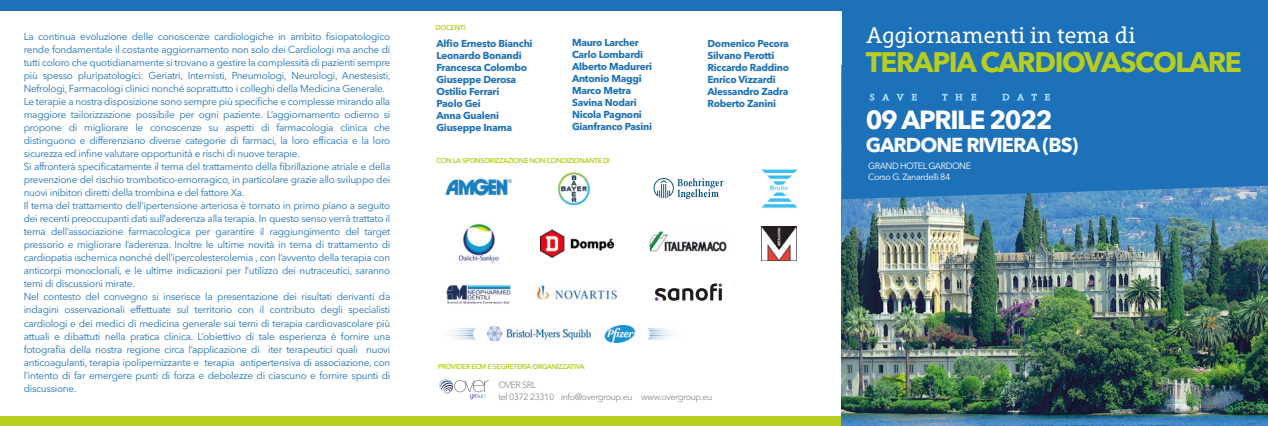
<style>
.page{position:relative;width:1268px;height:426px;background:#fff}
.page>*{position:absolute;margin:0;border:0;box-sizing:border-box;transform-origin:0 0}
.t1{font:700 28px "Avenir Next LT Pro";letter-spacing:-.05em;color:#b7ce20}
.t2{font:700 26px "Avenir Next LT Pro";letter-spacing:-.05em;color:#fff}
.t3{font:23.3px "Grandesign Neue Serif";color:#fff}
.t4{font:700 20px "Avenir Next LT Pro";letter-spacing:-.05em;color:#fff}
.t5{font:10px/13px "Avenir Next LT Pro";letter-spacing:-.025em;color:#1d71b8}
.t6{font:700 10px/12px "Avenir Next LT Pro";letter-spacing:-.025em;color:#1d71b8}
.t7{font:9px/12px "Avenir Next LT Pro";letter-spacing:-.05em;color:#8e8e8d}
.t8{font:9px/10.8px "Avenir Next LT Pro";letter-spacing:-.05em;color:#fff}
.t9{font:600 7px "Avenir Next LT Pro";letter-spacing:-.05em;color:#b7ce20}
</style>
<div class="page">
<img style="left:761px;top:169px;width:37px;height:39px">
<div style="left:0;top:0;width:843px;height:10px;background:#1d71b8"></div>
<svg style="left:439px;top:379px;width:50px;height:20px"></svg>
<div style="left:0;top:416px;width:842px;height:9px;background:#b7ce20"></div>
<img style="left:445px;top:178px;width:67px;height:18px">
<svg style="left:654px;top:178px;width:69px;height:21px"></svg>
<img style="left:447px;top:325px;width:229px;height:17px">
<img style="left:458px;top:223px;width:41px;height:40px">
<img style="left:762px;top:226px;width:34px;height:34px">
<img style="left:447px;top:284px;width:64px;height:20px">
<img style="left:559px;top:173px;width:31px;height:31px">
<img style="left:540px;top:229px;width:74px;height:29px">
<img style="left:649px;top:231px;width:78px;height:21px">
<img style="left:842px;top:199px;width:426px;height:226px">
<div style="left:842px;top:0;width:426px;height:199px;background:#1d71b8"></div>
<svg style="left:870px;top:94px;width:4px;height:6px"></svg>
<svg style="left:882px;top:94px;width:7px;height:6px"></svg>
<svg style="left:897px;top:94px;width:7px;height:6px"></svg>
<svg style="left:911px;top:94px;width:6px;height:6px"></svg>
<svg style="left:942px;top:94px;width:6px;height:6px"></svg>
<svg style="left:955px;top:94px;width:8px;height:6px"></svg>
<svg style="left:971px;top:94px;width:5px;height:6px"></svg>
<svg style="left:1002px;top:94px;width:7px;height:6px"></svg>
<svg style="left:1017px;top:94px;width:7px;height:6px"></svg>
<svg style="left:1031px;top:94px;width:6px;height:6px"></svg>
<svg style="left:1045px;top:94px;width:5px;height:6px"></svg>
<img style="left:537px;top:285px;width:82px;height:15px">
<svg style="left:655px;top:283px;width:67px;height:17px"></svg>
<p class="t9" style="left:436px;top:23px;width:31px">DOCENTI</p>
<p class="t5" style="left:24px;top:30px;width:368px">La continua evoluzione delle conoscenze cardiologiche in ambito fisiopatologico rende fondamentale il costante aggiornamento non solo dei Cardiologi ma anche di tutti coloro che quotidianamente si trovano a gestire la complessità di pazienti sempre più spesso pluripatologici: Geriatri, Internisti, Pneumologi, Neurologi, Anestesisti, Nefrologi, Farmacologi clinici nonché soprattutto i colleghi della Medicina Generale.<br>Le terapie a nostra disposizione sono sempre più specifiche e complesse mirando alla maggiore tailorizzazione possibile per ogni paziente. L’aggiornamento odierno si propone di migliorare le conoscenze su aspetti di farmacologia clinica che distinguono e differenziano diverse categorie di farmaci, la loro efficacia e la loro sicurezza ed infine valutare opportunità e rischi di nuove terapie.<br>Si affronterà specificatamente il tema del trattamento della fibrillazione atriale e della prevenzione del rischio trombotico-emorragico, in particolare grazie allo sviluppo dei nuovi inibitori diretti della trombina e del fattore Xa.<br>Il tema del trattamento dell’ipertensione arteriosa è tornato in primo piano a seguito dei recenti preoccupanti dati sull’aderenza alla terapia. In questo senso verrà trattato il tema dell’associazione farmacologica per garantire il raggiungimento del target pressorio e migliorare l’aderenza. Inoltre le ultime novità in tema di trattamento di cardiopatia ischemica nonché dell’ipercolesterolemia , con l’avvento della terapia con anticorpi monoclonali, e le ultime indicazioni per l’utilizzo dei nutraceutici, saranno temi di discussioni mirate.<br>Nel contesto del convegno si inserisce la presentazione dei risultati derivanti da indagini osservazionali effettuate sul territorio con il contributo degli specialisti cardiologi e dei medici di medicina generale sui temi di terapia cardiovascolare più attuali e dibattuti nella pratica clinica. L’obiettivo di tale esperienza è fornire una fotografia della nostra regione circa l’applicazione di iter terapeutici quali nuovi anticoagulanti, terapia ipolipemizzante e terapia antipertensiva di associazione, con l’intento di far emergere punti di forza e debolezze di ciascuno e fornire spunti di discussione.</p>
<p class="t6" style="left:437px;top:37px;width:97px">Alfio Ernesto Bianchi<br>Leonardo Bonandi<br>Francesca Colombo<br>Giuseppe Derosa<br>Ostilio Ferrari<br>Paolo Gei<br>Anna Gualeni<br>Giuseppe Inama</p>
<p class="t6" style="left:572px;top:37px;width:82px">Mauro Larcher<br>Carlo Lombardi<br>Alberto Madureri<br>Antonio Maggi<br>Marco Metra<br>Savina Nodari<br>Nicola Pagnoni<br>Gianfranco Pasini</p>
<p class="t6" style="left:707px;top:37px;width:83px">Domenico Pecora<br>Silvano Perotti<br>Riccardo Raddino<br>Enrico Vizzardi<br>Alessandro Zadra<br>Roberto Zanini</p>
<p class="t9" style="left:436px;top:156px;width:175px">CON LA SPONSORIZZAZIONE NON CONDIZIONANTE DI</p>
<p class="t9" style="left:438px;top:362px;width:148px">PROVIDER ECM E SEGRETERIA ORGANIZZATIVA</p>
<p class="t7" style="left:498px;top:378px;width:216px">OVER SRL<br>tel 0372 23310 info@overgroup.eu www.overgroup.eu</p>
<h3 class="t3" style="left:866px;top:22px;width:272px">Aggiornamenti in tema di</h3>
<h1 class="t1" style="left:866px;top:45px;width:378px">TERAPIA CARDIOVASCOLARE</h1>
<h2 class="t2" style="left:866px;top:104px;width:188px">09 APRILE 2022</h2>
<h3 class="t4" style="left:866px;top:132px;width:214px">GARDONE RIVIERA (BS)</h3>
<p class="t8" style="left:868px;top:160px;width:104px">GRAND HOTEL GARDONE<br>Corso G. Zanardelli 84</p>
</div>
